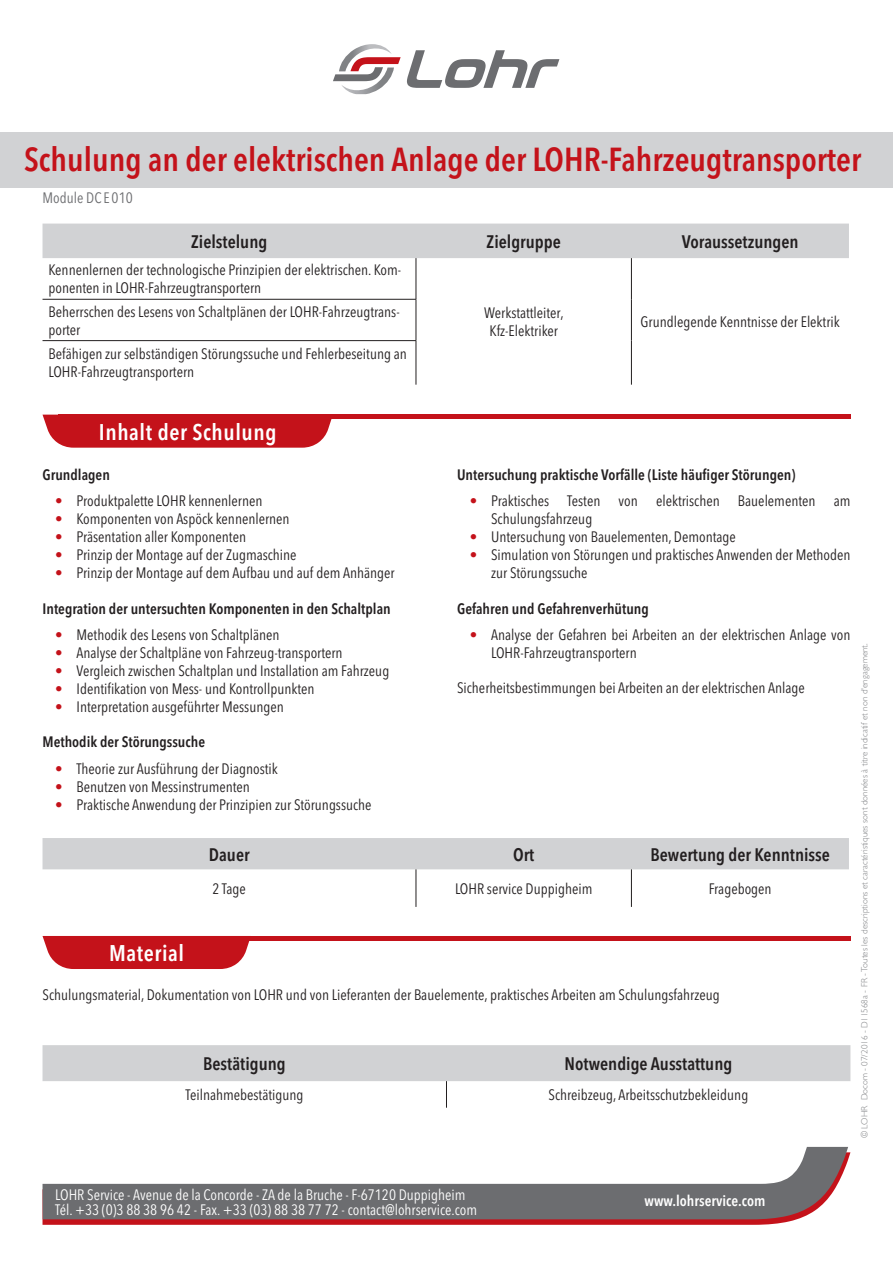
<style>
.page{position:relative;width:893px;height:1263px;background:#fff}
.page>*{position:absolute;margin:0;border:0;box-sizing:border-box;transform-origin:0 0}
.t1{font:600 condensed 33px "Avenir Next LT Pro";color:#c4121a}
.t2{font:600 condensed 22.5px "Avenir Next LT Pro";letter-spacing:.025em;color:#fff}
.t3{font:600 condensed 18px "Avenir Next LT Pro";color:#231f20}
.t4{font:condensed 15px/18px "Avenir Next LT Pro";color:#231f20}
.t5{font:600 condensed 15px "Avenir Next LT Pro";color:#231f20}
.t6{font:condensed 15px "Avenir Next LT Pro";color:#fff}
.t7{font:600 condensed 15px "Avenir Next LT Pro";color:#fff}
.t8{font:condensed 15px "Avenir Next LT Pro";color:#6c6d70}
.addresse{font:300 9px "Gill Sans";color:#808285}
.s1{font-weight:600;color:#c4121a}
</style>
<div class="page">
<svg style="left:407px;top:50px;width:152px;height:38px"></svg>
<svg style="left:333px;top:44px;width:68px;height:50px"></svg>
<svg style="left:43px;top:1152px;width:807px;height:73px;background:#c7353c"></svg>
<svg style="left:43px;top:1147px;width:805px;height:72px"></svg>
<div style="left:0;top:132px;width:893px;height:56px;background:#d1d2d4"></div>
<svg style="left:43px;top:415px;width:289px;height:33px;background:#c72129"></svg>
<svg style="left:43px;top:936px;width:208px;height:33px;background:#c8242c"></svg>
<hr style="left:58px;top:415px;width:792px;height:4px;background:#c4121a">
<hr style="left:58px;top:936px;width:792px;height:4px;background:#c4121a">
<div style="left:43px;top:224px;width:806px;height:34px;background:#d1d2d4"></div>
<hr style="left:416px;top:258px;width:1px;height:41px;background:#231f20">
<hr style="left:631px;top:258px;width:1px;height:41px;background:#231f20">
<hr style="left:631px;top:299px;width:1px;height:42px;background:#231f20">
<hr style="left:631px;top:341px;width:1px;height:44px;background:#231f20">
<hr style="left:43px;top:299px;width:373px;height:1px;background:#231f20">
<hr style="left:416px;top:299px;width:1px;height:41px;background:#231f20">
<hr style="left:43px;top:340px;width:373px;height:1px;background:#231f20">
<hr style="left:416px;top:341px;width:1px;height:44px;background:#231f20">
<div style="left:43px;top:838px;width:806px;height:31px;background:#d1d2d4"></div>
<hr style="left:416px;top:869px;width:1px;height:38px;background:#231f20">
<hr style="left:631px;top:869px;width:1px;height:38px;background:#231f20">
<svg style="left:43px;top:1045px;width:807px;height:63px"></svg>
<p class="t1" style="left:24px;top:139px;width:839px">Schulung an der elektrischen Anlage der LOHR-Fahrzeugtransporter</p>
<p class="t8" style="left:43px;top:189px;width:92px">Module DCE 010</p>
<p class="t3" style="left:191px;top:230px;width:78px">Zielstelung</p>
<p class="t3" style="left:487px;top:230px;width:76px">Zielgruppe</p>
<p class="t3" style="left:682px;top:230px;width:118px">Voraussetzungen</p>
<p class="t4" style="left:49px;top:261px;width:354px">Kennenlernen der technologische Prinzipien der elektrischen. Kom&shy;ponenten in LOHR-Fahrzeugtransportern</p>
<p class="t4" style="left:484px;top:304px;width:81px">Werkstattleiter,</p>
<p class="t4" style="left:489px;top:322px;width:70px">Kfz-Elektriker</p>
<p class="t4" style="left:641px;top:313px;width:201px">Grundlegende Kenntnisse der Elektrik</p>
<p class="t4" style="left:49px;top:302px;width:353px">Beherrschen des Lesens von Schaltplänen der LOHR-Fahrzeugtrans&shy;porter</p>
<p class="t4" style="left:49px;top:345px;width:360px">Befähigen zur selbständigen Störungssuche und Fehlerbeseitung an<br>LOHR-Fahrzeugtransportern</p>
<p class="t2" style="left:99px;top:419px;width:179px">Inhalt der Schulung</p>
<p class="t5" style="left:43px;top:466px;width:69px">Grundlagen</p>
<p class="t4" style="left:55px;top:492px;width:209px"><span class="s1">•</span> Produktpalette LOHR kennenlernen</p>
<p class="t4" style="left:55px;top:510px;width:236px"><span class="s1">•</span> Komponenten von Aspöck kennenlernen</p>
<p class="t4" style="left:55px;top:528px;width:192px"><span class="s1">•</span> Präsentation aller Komponenten</p>
<p class="t4" style="left:55px;top:546px;width:243px"><span class="s1">•</span> Prinzip der Montage auf der Zugmaschine</p>
<p class="t4" style="left:55px;top:564px;width:341px"><span class="s1">•</span> Prinzip der Montage auf dem Aufbau und auf dem Anhänger</p>
<p class="t5" style="left:43px;top:599px;width:350px">Integration der untersuchten Komponenten in den Schaltplan</p>
<p class="t4" style="left:55px;top:626px;width:226px"><span class="s1">•</span> Methodik des Lesens von Schaltplänen</p>
<p class="t4" style="left:55px;top:644px;width:289px"><span class="s1">•</span> Analyse der Schaltpläne von Fahrzeug-transportern</p>
<p class="t4" style="left:55px;top:662px;width:336px"><span class="s1">•</span> Vergleich zwischen Schaltplan und Installation am Fahrzeug</p>
<p class="t4" style="left:55px;top:680px;width:261px"><span class="s1">•</span> Identifikation von Mess- und Kontrollpunkten</p>
<p class="t4" style="left:55px;top:698px;width:230px"><span class="s1">•</span> Interpretation ausgeführter Messungen</p>
<p class="t5" style="left:43px;top:733px;width:164px">Methodik der Störungssuche</p>
<p class="t4" style="left:55px;top:759px;width:224px"><span class="s1">•</span> Theorie zur Ausführung der Diagnostik</p>
<p class="t4" style="left:55px;top:777px;width:196px"><span class="s1">•</span> Benutzen von Messinstrumenten</p>
<p class="t4" style="left:55px;top:795px;width:318px"><span class="s1">•</span> Praktische Anwendung der Prinzipien zur Störungssuche</p>
<p class="t5" style="left:457px;top:466px;width:340px">Untersuchung praktische Vorfälle (Liste häufiger Störungen)</p>
<p class="t4" style="left:491px;top:492px;width:361px;text-indent:-21px"><span class="s1">•</span> Praktisches Testen von elektrischen Bauelementen am<br>Schulungsfahrzeug</p>
<p class="t4" style="left:470px;top:528px;width:268px"><span class="s1">•</span> Untersuchung von Bauelementen, Demontage</p>
<p class="t4" style="left:491px;top:546px;width:361px;text-indent:-21px"><span class="s1">•</span> Simulation von Störungen und praktisches Anwenden der Methoden zur Störungssuche</p>
<p class="t5" style="left:457px;top:599px;width:193px">Gefahren und Gefahrenverhütung</p>
<p class="t4" style="left:491px;top:626px;width:361px;text-indent:-21px"><span class="s1">•</span> Analyse der Gefahren bei Arbeiten an der elektrischen Anlage von<br>LOHR-Fahrzeugtransportern</p>
<p class="t4" style="left:457px;top:679px;width:349px">Sicherheitsbestimmungen bei Arbeiten an der elektrischen Anlage</p>
<p class="t2" style="left:109px;top:940px;width:76px">Material</p>
<p class="t3" style="left:209px;top:843px;width:42px">Dauer</p>
<p class="t3" style="left:513px;top:843px;width:23px">Ort</p>
<p class="t3" style="left:650px;top:843px;width:181px">Bewertung der Kenntnisse</p>
<p class="t4" style="left:213px;top:879px;width:35px">2 Tage</p>
<p class="t4" style="left:455px;top:879px;width:139px">LOHR service Duppigheim</p>
<p class="t4" style="left:709px;top:879px;width:64px">Fragebogen</p>
<p class="t4" style="left:43px;top:986px;width:679px">Schulungsmaterial, Dokumentation von LOHR und von Lieferanten der Bauelemente, praktisches Arbeiten am Schulungsfahrzeug</p>
<p class="t3" style="left:203px;top:1053px;width:84px">Bestätigung</p>
<p class="t3" style="left:565px;top:1053px;width:169px">Notwendige Ausstattung</p>
<p class="t4" style="left:185px;top:1086px;width:120px">Teilnahmebestätigung</p>
<p class="t4" style="left:549px;top:1086px;width:201px">Schreibzeug, Arbeitsschutzbekleidung</p>
<p class="addresse" style="left:859px;top:1138px;width:497px;rotate:-90deg">© LOHR Docom - 07/2016 - D11568a - FR - Toutes les descriptions et caractéristiques sont données à titre indicatif et non d'engagement.</p>
<p class="t6" style="left:55px;top:1186px;width:412px">LOHR Service - Avenue de la Concorde - ZA de la Bruche - F-67120 Duppigheim</p>
<p class="t6" style="left:55px;top:1201px;width:423px">Tél. +33 (0)3 88 38 96 42 - Fax. +33 (03) 88 38 77 72 - contact@lohrservice.com</p>
<p class="t7" style="left:644px;top:1192px;width:122px">www.lohrservice.com</p>
</div>
